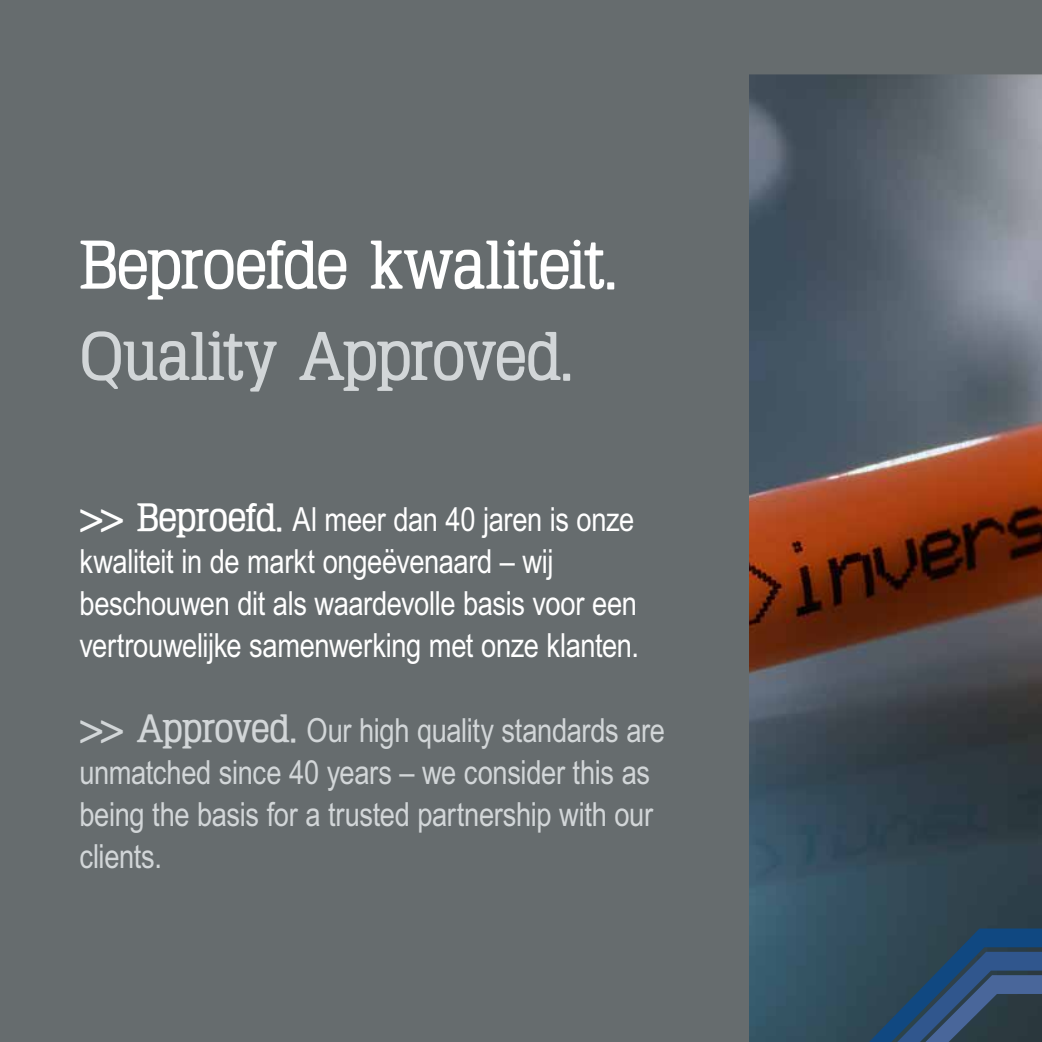
<style>
.page{position:relative;width:1042px;height:1042px;background:#fff}
.page>*{position:absolute;margin:0;border:0;box-sizing:border-box;transform-origin:0 0}
.t1{font:700 66.5px "Typo Latinserif";letter-spacing:-.01em;color:#fff}
.t2{font:700 66.5px "Typo Latinserif";letter-spacing:-.01em;color:#d2d6d8}
.t3{font:33.25px/42px "Arial Narrow";letter-spacing:-.01em;color:#fff}
.t4{font:33.25px/42px "Arial Narrow";letter-spacing:-.01em;color:#d2d6d8}
.s1{font-family:"Typo Latinserif";font-weight:700;font-size:38.5px}
</style>
<div class="page">
<img style="left:748px;top:74px;width:294px;height:968px">
<div style="left:0;top:0;width:748px;height:1042px;background:#666c6e"></div>
<div style="left:748px;top:0;width:294px;height:74px;background:#666c6e"></div>
<svg style="left:869px;top:928px;width:173px;height:114px;background:#2c4967"></svg>
<h1 class="t1" style="left:79px;top:227px;width:543px">Beproefde kwaliteit.</h1>
<h1 class="t2" style="left:79px;top:319px;width:499px">Quality Approved.</h1>
<p class="t3" style="left:79px;top:497px;width:561px"><span class="s1">&gt;&gt; Beproefd.</span> Al meer dan 40 jaren is onze kwaliteit in de markt ongeëvenaard – wij beschouwen dit als waardevolle basis voor een vertrouwelijke samenwerking met onze klanten.</p>
<p class="t4" style="left:79px;top:709px;width:587px"><span class="s1">&gt;&gt; Approved.</span> Our high quality standards are unmatched since 40 years – we consider this as being the basis for a trusted partnership with our clients.</p>
</div>
